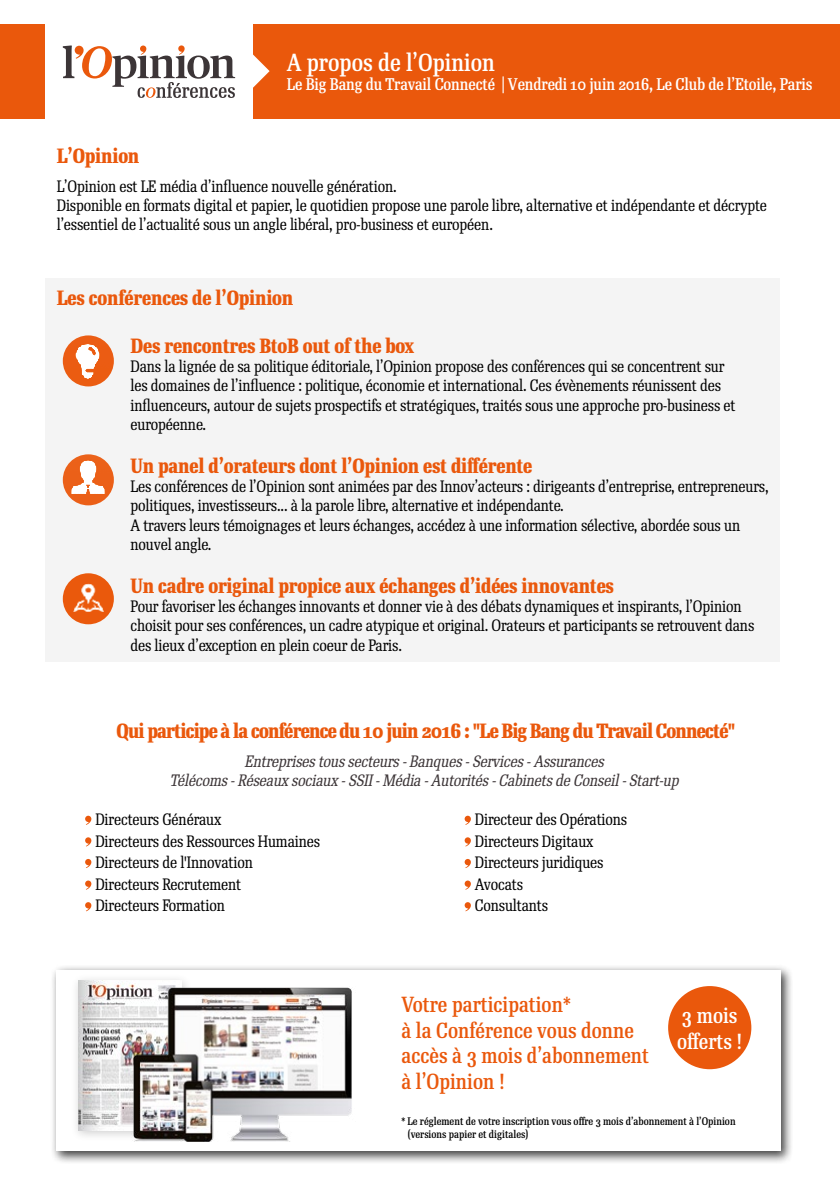
<style>
.page{position:relative;width:840px;height:1191px;background:#fff}
.page>*{position:absolute;margin:0;border:0;box-sizing:border-box;transform-origin:0 0}
.t1{font:500 24px "Re Public Std Cond";color:#fff}
.t2{font:500 21.2px/25.4px "Re Public Std Cond";color:#ea580c}
.t3{font:500 21.2px/25.4px "Re Public Std Cond";color:#fff}
.t4{font:500 20px "Re Public Std Cond";letter-spacing:-.01em;color:#ea580c}
.t5{font:500 20px "Re Public Std Cond";letter-spacing:-.04em;color:#ea580c}
.t6{font:500 16.4px "Re Public Std Cond";letter-spacing:-.01em;color:#fff}
.t7{font:16px/19.2px "Re Public Std Cond";letter-spacing:-.01em;color:#000}
.t8{font:italic 16px/19.2px "Re Public Std Cond";color:#3c3537;text-align:center}
.t9{font:500 10.6px/12.8px "Re Public Std Cond";color:#000}
</style>
<div class="page">
<div style="left:811px;top:24px;width:28px;height:94px;background:#ea580c"></div>
<div style="left:0;top:24px;width:819px;height:94px;background:#ea580c"></div>
<div style="left:45px;top:0;width:207px;height:147px;background:#fff"></div>
<svg style="left:63px;top:45px;width:206px;height:53px"></svg>
<div style="left:50px;top:965px;width:742px;height:199px;background:#000;opacity:.75"></div>
<div style="left:56px;top:970px;width:724px;height:181px;background:#fff"></div>
<div style="left:667px;top:986px;width:84px;height:83px;background:#ea580c;border-radius:50%"></div>
<div style="left:71px;top:973px;width:122px;height:169px;background:#000;opacity:.19"></div>
<img style="left:78px;top:980px;width:46px;height:150px">
<img style="left:124px;top:980px;width:228px;height:161px">
<svg style="left:85px;top:815px;width:6px;height:10px"></svg>
<svg style="left:85px;top:837px;width:6px;height:9px"></svg>
<svg style="left:85px;top:859px;width:6px;height:9px"></svg>
<svg style="left:85px;top:880px;width:6px;height:9px"></svg>
<svg style="left:85px;top:902px;width:6px;height:9px"></svg>
<svg style="left:464px;top:815px;width:6px;height:10px"></svg>
<svg style="left:464px;top:837px;width:6px;height:9px"></svg>
<svg style="left:464px;top:859px;width:6px;height:9px"></svg>
<svg style="left:464px;top:880px;width:6px;height:9px"></svg>
<svg style="left:464px;top:902px;width:6px;height:9px"></svg>
<div style="left:45px;top:278px;width:735px;height:384px;background:#f4f4f4"></div>
<img style="left:63px;top:335px;width:51px;height:51px;border-radius:26px">
<img style="left:63px;top:454px;width:51px;height:51px;border-radius:26px">
<img style="left:63px;top:573px;width:51px;height:51px;border-radius:26px">
<h1 class="t1" style="left:287px;top:46px;width:209px">A propos de l’Opinion</h1>
<p class="t6" style="left:287px;top:74px;width:527px">Le Big Bang du Travail Connecté | Vendredi 10 juin 2016, Le Club de l’Etoile, Paris</p>
<p class="t4" style="left:57px;top:142px;width:84px">L’Opinion</p>
<p class="t7" style="left:57px;top:177px;width:711px">L’Opinion est LE média d’influence nouvelle génération.<br>Disponible en formats digital et papier, le quotidien propose une parole libre, alternative et indépendante et décrypte l’essentiel de l’actualité sous un angle libéral, pro-business et européen.</p>
<p class="t4" style="left:57px;top:284px;width:238px">Les conférences de l’Opinion</p>
<p class="t4" style="left:130px;top:332px;width:285px">Des rencontres BtoB out of the box</p>
<p class="t7" style="left:130px;top:357px;width:606px">Dans la lignée de sa politique éditoriale, l’Opinion propose des conférences qui se concentrent sur les domaines de l’influence : politique, économie et international. Ces évènements réunissent des influenceurs, autour de sujets prospectifs et stratégiques, traités sous une approche pro-business et européenne.</p>
<p class="t4" style="left:130px;top:452px;width:403px">Un panel d’orateurs dont l’Opinion est différente</p>
<p class="t7" style="left:130px;top:477px;width:639px">Les conférences de l’Opinion sont animées par des Innov’acteurs : dirigeants d’entreprise, entrepreneurs, politiques, investisseurs... à la parole libre, alternative et indépendante.<br>A travers leurs témoignages et leurs échanges, accédez à une information sélective, abordée sous un nouvel angle.</p>
<p class="t4" style="left:130px;top:572px;width:484px">Un cadre original propice aux échanges d’idées innovantes</p>
<p class="t7" style="left:130px;top:597px;width:625px">Pour favoriser les échanges innovants et donner vie à des débats dynamiques et inspirants, l’Opinion choisit pour ses conférences, un cadre atypique et original. Orateurs et participants se retrouvent dans des lieux d’exception en plein coeur de Paris.</p>
<p class="t5" style="left:116px;top:717px;width:619px">Qui participe à la conférence du 10 juin 2016 : "Le Big Bang du Travail Connecté"</p>
<p class="t8" style="left:170px;top:752px;width:514px">Entreprisestoussecteurs-Banques-Services-Assurances<br>Télécoms-Réseauxsociaux-SSII-Média-Autorités-CabinetsdeConseil-Start-up</p>
<p class="t7" style="left:95px;top:808px;width:226px;line-height:21.6px">Directeurs Généraux<br>Directeurs des Ressources Humaines<br>Directeurs de l'Innovation<br>Directeurs Recrutement<br>Directeurs Formation</p>
<p class="t7" style="left:474px;top:808px;width:154px;line-height:21.6px">Directeur des Opérations<br>Directeurs Digitaux<br>Directeurs juridiques<br>Avocats<br>Consultants</p>
<h2 class="t2" style="left:401px;top:992px;width:249px">Votre participation*<br>à la Conférence vous donne accès à 3 mois d’abonnement à l’Opinion !</h2>
<h2 class="t3" style="left:676px;top:1003px;width:67px">3 mois offerts !</h2>
<p class="t9" style="left:407px;top:1115px;width:329px;text-indent:-6px">* Le réglement de votre inscription vous offre 3 mois d’abonnement à l’Opinion (versions papier et digitales)</p>
</div>
